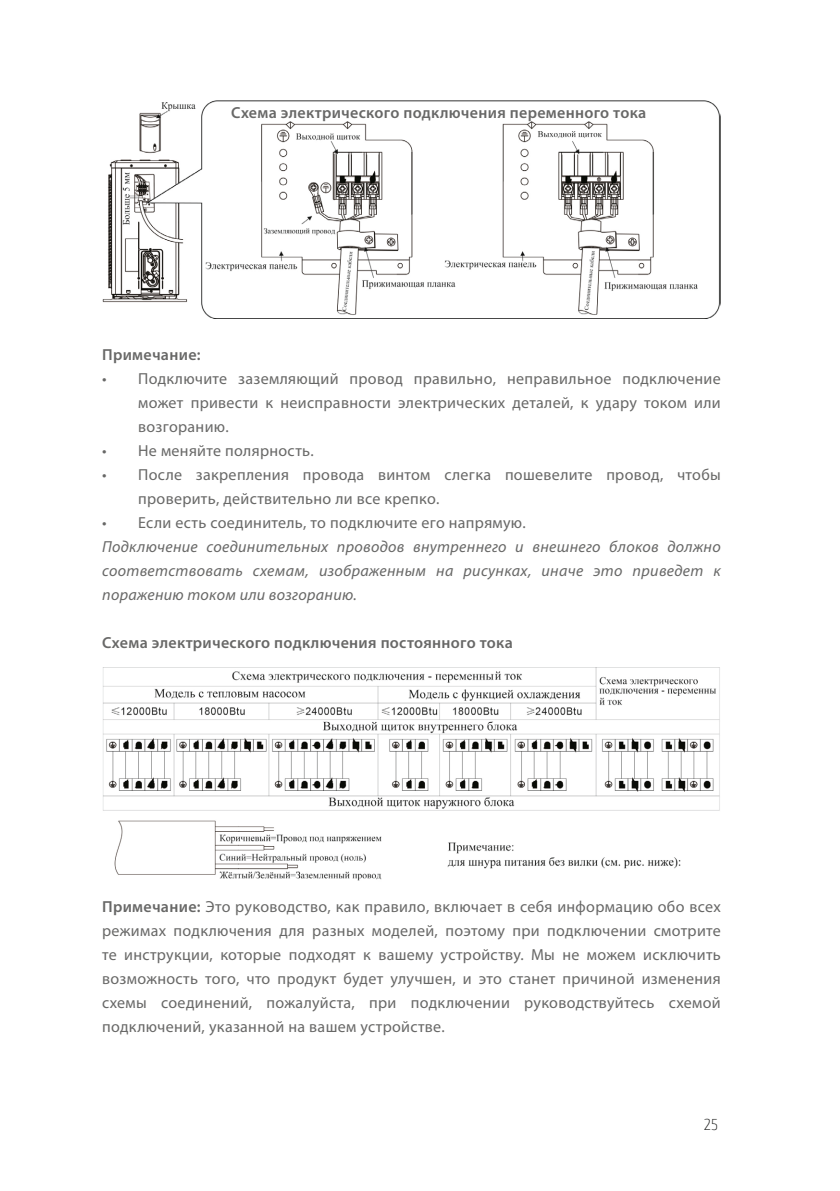
<style>
.page{position:relative;width:840px;height:1191px;background:#fff}
.page>*{position:absolute;margin:0;border:0;box-sizing:border-box;transform-origin:0 0}
.t1{font:16px/24px "Myriad Pro";letter-spacing:.02em;color:#686867;text-align:justify}
.t2{font:italic 16px/24px "Myriad Pro";letter-spacing:.02em;color:#686867;text-align:justify}
.t3{font:600 16px "Myriad Pro";letter-spacing:.02em;color:#686867}
.t4{font:200 condensed 16px "Exo 2";color:#131413}
.s1{font-weight:600}
</style>
<div class="page">
<img style="left:102px;top:100px;width:618px;height:218px">
<div style="left:231px;top:106px;width:421px;height:14px;background:#fff"></div>
<img style="left:103px;top:667px;width:617px;height:214px">
<p class="t3" style="left:231px;top:102px;width:416px">Схема электрического подключения переменного тока</p>
<p class="t3" style="left:102px;top:344px;width:100px">Примечание:</p>
<p class="t1" style="left:138px;top:366px;width:583px;text-indent:-36px">• Подключите заземляющий провод правильно, неправильное подключение может привести к неисправности электрических деталей, к удару током или возгоранию.</p>
<p class="t1" style="left:102px;top:438px;width:213px">• Не меняйте полярность.</p>
<p class="t1" style="left:138px;top:462px;width:583px;text-indent:-36px">• После закрепления провода винтом слегка пошевелите провод, чтобы проверить, действительно ли все крепко.</p>
<p class="t1" style="left:102px;top:510px;width:425px">• Если есть соединитель, то подключите его напрямую.</p>
<p class="t2" style="left:102px;top:534px;width:619px">Подключение соединительных проводов внутреннего и внешнего блоков должно соответствовать схемам, изображенным на рисунках, иначе это приведет к поражению током или возгоранию.</p>
<p class="t3" style="left:102px;top:632px;width:412px">Схема электрического подключения постоянного тока</p>
<p class="t1" style="left:102px;top:894px;width:619px"><span class="s1">Примечание:</span> Это руководство, как правило, включает в себя информацию обо всех режимах подключения для разных моделей, поэтому при подключении смотрите те инструкции, которые подходят к вашему устройству. Мы не можем исключить возможность того, что продукт будет улучшен, и это станет причиной изменения схемы соединений, пожалуйста, при подключении руководствуйтесь схемой подключений, указанной на вашем устройстве.</p>
<p class="t4" style="left:703px;top:1115px;width:15px">25</p>
</div>
